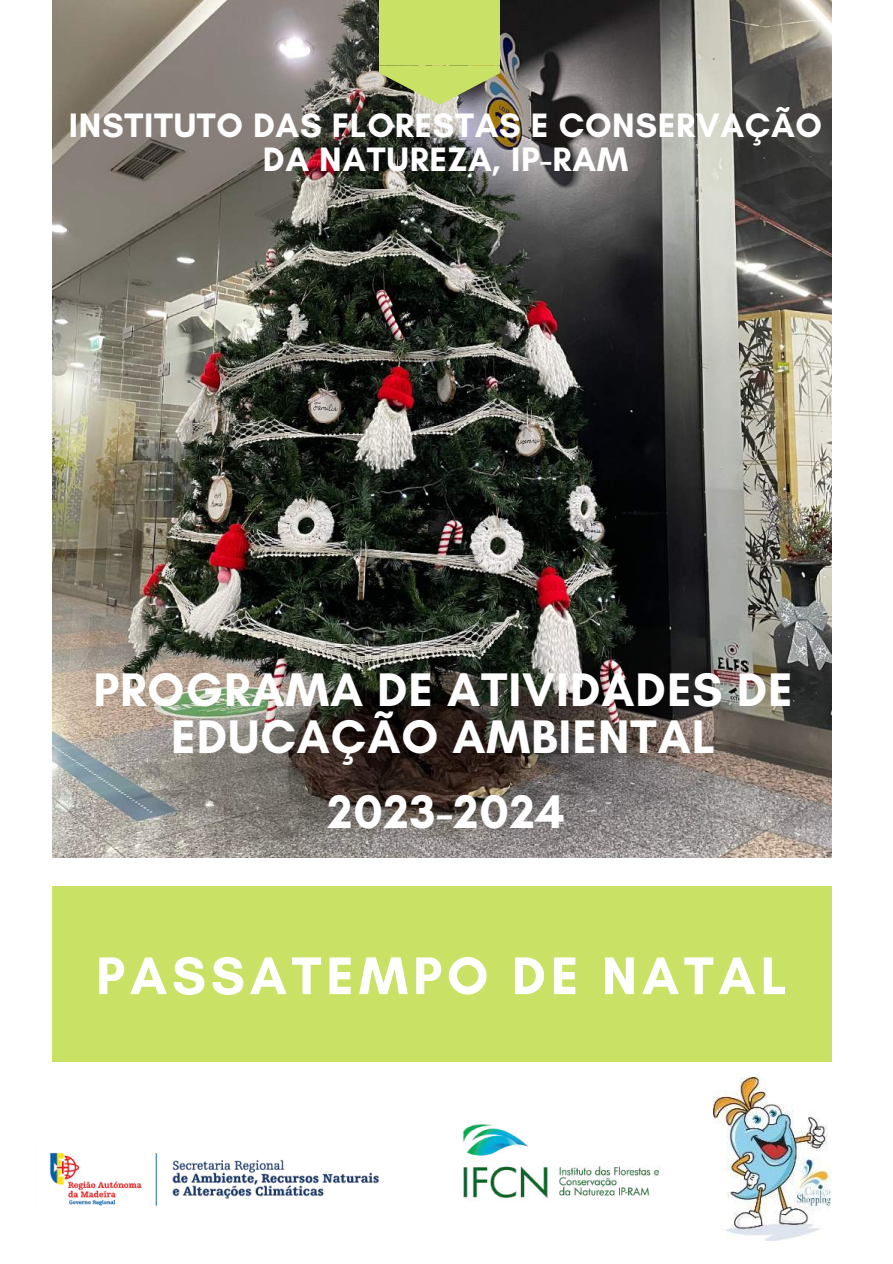
<style>
.page{position:relative;width:893px;height:1264px;background:#fff}
.page>*{position:absolute;margin:0;border:0;box-sizing:border-box;transform-origin:0 0}
.t1{font:700 54px "Glacial Indifference";letter-spacing:.09em;color:#fff}
.t2{font:700 48px/46.3px "Glacial Indifference";letter-spacing:.02em;color:#fff;text-align:center}
.t3{font:700 34.5px/33.9px "Glacial Indifference";letter-spacing:.02em;color:#fff;text-align:center}
</style>
<div class="page">
<div style="left:52px;top:886px;width:779px;height:175px;background:#c9e265"></div>
<img style="left:462px;top:1124px;width:197px;height:75px">
<img style="left:50px;top:1152px;width:330px;height:55px">
<img style="left:52px;top:0;width:779px;height:857px">
<img style="left:380px;top:65px;width:119px;height:40px">
<div style="left:380px;top:0;width:119px;height:65px;background:#c9e265"></div>
<img style="left:713px;top:1077px;width:117px;height:163px">
<p class="t3" style="left:69px;top:108px;width:754px">INSTITUTO DAS FLORESTAS E CONSERVAÇÃO<br>DA NATUREZA, IP-RAM</p>
<h2 class="t2" style="left:93px;top:666px;width:700px">PROGRAMA DE ATIVIDADES DE<br>EDUCAÇÃO AMBIENTAL</h2>
<h2 class="t2" style="left:328px;top:788px;width:238px">2023-2024</h2>
<h1 class="t1" style="left:96px;top:942px;width:692px">PASSATEMPO DE NATAL</h1>
</div>
